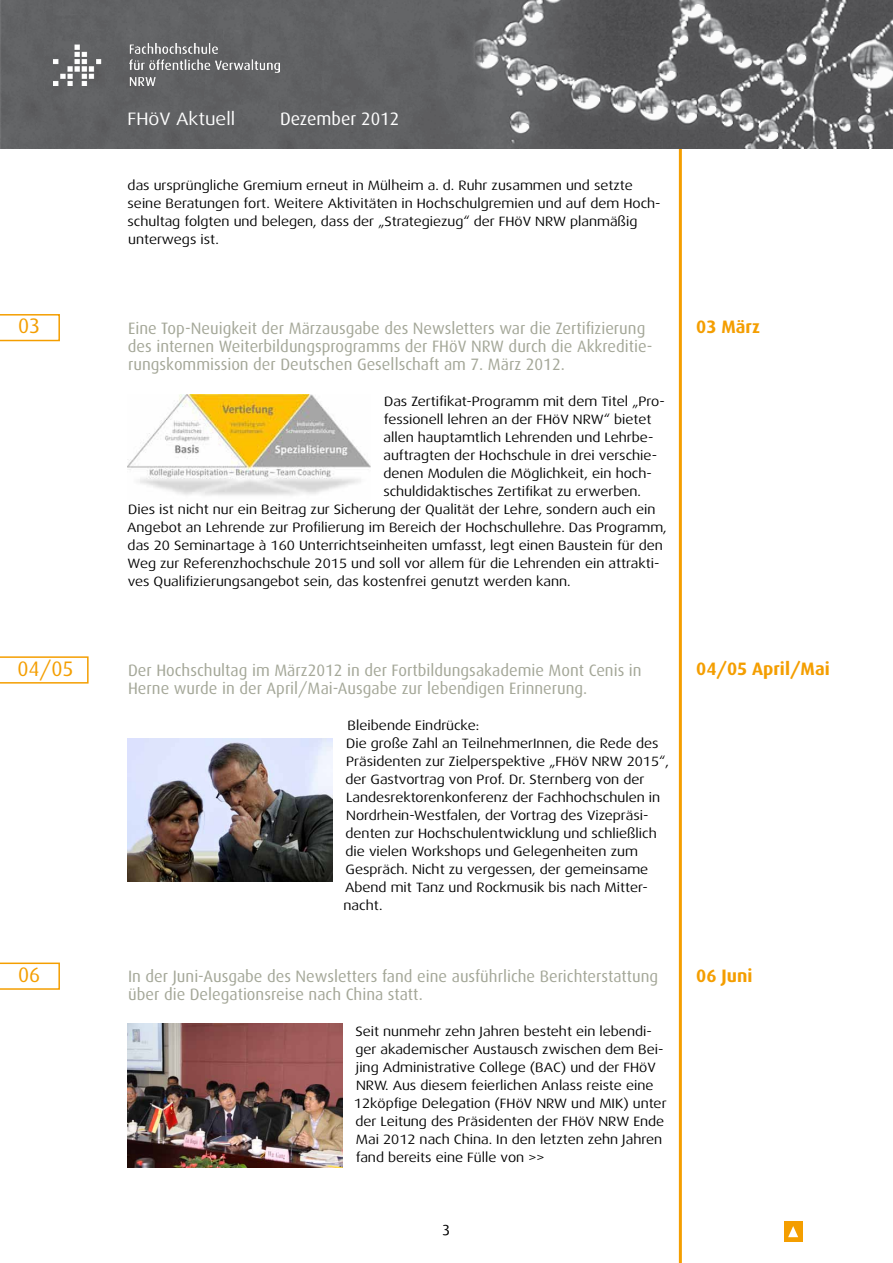
<style>
.page{position:relative;width:893px;height:1263px;background:#fff}
.page>*{position:absolute;margin:0;border:0;box-sizing:border-box;transform-origin:0 0}
.t1{font:21px "Dax";color:#f49e00}
.t2{font:700 18px "Dax";color:#f49e00}
.t3{font:18px "Dax";color:#fff}
.t4{font:18px "Dax Wide";color:#fff}
.t5{font:16.5px/18px "Dax";color:#a4a798}
.t6{font:15px "Dax Regular Caps";color:#000}
.t7{font:13.5px/18px "Dax Wide";color:#000}
</style>
<div class="page">
<hr style="left:679px;top:148px;width:3px;height:1115px;background:#f49e00">
<img style="left:0;top:0;width:893px;height:148px">
<img style="left:54px;top:43px;width:226px;height:43px">
<div style="left:784px;top:1221px;width:18px;height:21px;background:#f49e00"></div>
<svg style="left:788px;top:1226px;width:10px;height:11px"></svg>
<img style="left:128px;top:394px;width:243px;height:102px">
<img style="left:128px;top:739px;width:205px;height:142px">
<img style="left:128px;top:1024px;width:215px;height:143px">
<svg style="left:0;top:314px;width:60px;height:27px"></svg>
<svg style="left:0;top:656px;width:89px;height:28px"></svg>
<svg style="left:0;top:962px;width:60px;height:28px"></svg>
<h2 class="t4" style="left:128px;top:109px;width:109px">FHöV Aktuell</h2>
<h2 class="t3" style="left:280px;top:109px;width:120px">Dezember 2012</h2>
<p class="t7" style="left:128px;top:176px;width:535px">das ursprüngliche Gremium erneut in Mülheim a. d. Ruhr zusammen und setzte seine Beratungen fort. Weitere Aktivitäten in Hochschulgremien und auf dem Hoch&shy;schultag folgten und belegen, dass der „Strategiezug“ der FHöV NRW planmäßig unterwegs ist.</p>
<h1 class="t1" style="left:18px;top:314px;width:24px">03</h1>
<p class="t5" style="left:128px;top:319px;width:526px">Eine Top-Neuigkeit der Märzausgabe des Newsletters war die Zertifizierung des internen Weiterbildungsprogramms der FHöV NRW durch die Akkreditie&shy;rungskommission der Deutschen Gesellschaft am 7. März 2012.</p>
<p class="t7" style="left:384px;top:392px;width:282px">Das Zertifikat-Programm mit dem Titel „Pro-</p>
<p class="t7" style="left:384px;top:410px;width:269px">fessionell lehren an der FHöV NRW“ bietet</p>
<p class="t7" style="left:383px;top:428px;width:272px">allen hauptamtlich Lehrenden und Lehrbe-</p>
<p class="t7" style="left:383px;top:446px;width:275px">auftragten der Hochschule in drei verschie-</p>
<p class="t7" style="left:383px;top:464px;width:270px">denen Modulen die Möglichkeit, ein hoch-</p>
<p class="t7" style="left:383px;top:482px;width:259px">schuldidaktisches Zertifikat zu erwerben.</p>
<p class="t7" style="left:128px;top:500px;width:529px">Dies ist nicht nur ein Beitrag zur Sicherung der Qualität der Lehre, sondern auch ein</p>
<p class="t7" style="left:127px;top:518px;width:541px">Angebot an Lehrende zur Profilierung im Bereich der Hochschullehre. Das Programm,</p>
<p class="t7" style="left:128px;top:536px;width:537px">das 20 Seminartage à 160 Unterrichtseinheiten umfasst, legt einen Baustein für den</p>
<p class="t7" style="left:128px;top:554px;width:533px">Weg zur Referenzhochschule 2015 und soll vor allem für die Lehrenden ein attrakti-</p>
<p class="t7" style="left:128px;top:572px;width:444px">ves Qualifizierungsangebot sein, das kostenfrei genutzt werden kann.</p>
<h2 class="t2" style="left:696px;top:316px;width:65px">03 März</h2>
<h1 class="t1" style="left:17px;top:656px;width:58px">04/05</h1>
<p class="t5" style="left:128px;top:661px;width:515px">Der Hochschultag im März2012 in der Fortbildungsakademie Mont Cenis in<br>Herne wurde in der April/Mai-Ausgabe zur lebendigen Erinnerung.</p>
<p class="t7" style="left:344px;top:716px;width:327px;text-indent:4px">Bleibende Eindrücke:<br>Die große Zahl an TeilnehmerInnen, die Rede des Präsidenten zur Zielperspektive „FHöV NRW 2015“, der Gastvortrag von Prof. Dr. Sternberg von der Landesrektorenkonferenz der Fachhochschulen in Nordrhein-Westfalen, der Vortrag des Vizepräsi&shy;denten zur Hochschulentwicklung und schließlich die vielen Workshops und Gelegenheiten zum Gespräch. Nicht zu vergessen, der gemeinsame Abend mit Tanz und Rockmusik bis nach Mitter&shy;nacht.</p>
<h2 class="t2" style="left:696px;top:658px;width:135px">04/05 April/Mai</h2>
<h1 class="t1" style="left:18px;top:962px;width:24px">06</h1>
<p class="t5" style="left:128px;top:967px;width:532px">In der Juni-Ausgabe des Newsletters fand eine ausführliche Berichterstattung über die Delegationsreise nach China statt.</p>
<p class="t7" style="left:354px;top:1022px;width:314px">Seit nunmehr zehn Jahren besteht ein lebendi&shy;ger akademischer Austausch zwischen dem Bei&shy;jing Administrative College (BAC) und der FHöV NRW. Aus diesem feierlichen Anlass reiste eine 12köpfige Delegation (FHöV NRW und MIK) unter der Leitung des Präsidenten der FHöV NRW Ende Mai 2012 nach China. In den letzten zehn Jahren fand bereits eine Fülle von &gt;&gt;</p>
<h2 class="t2" style="left:696px;top:965px;width:58px">06 Juni</h2>
<p class="t6" style="left:443px;top:1219px;width:9px">3</p>
</div>
